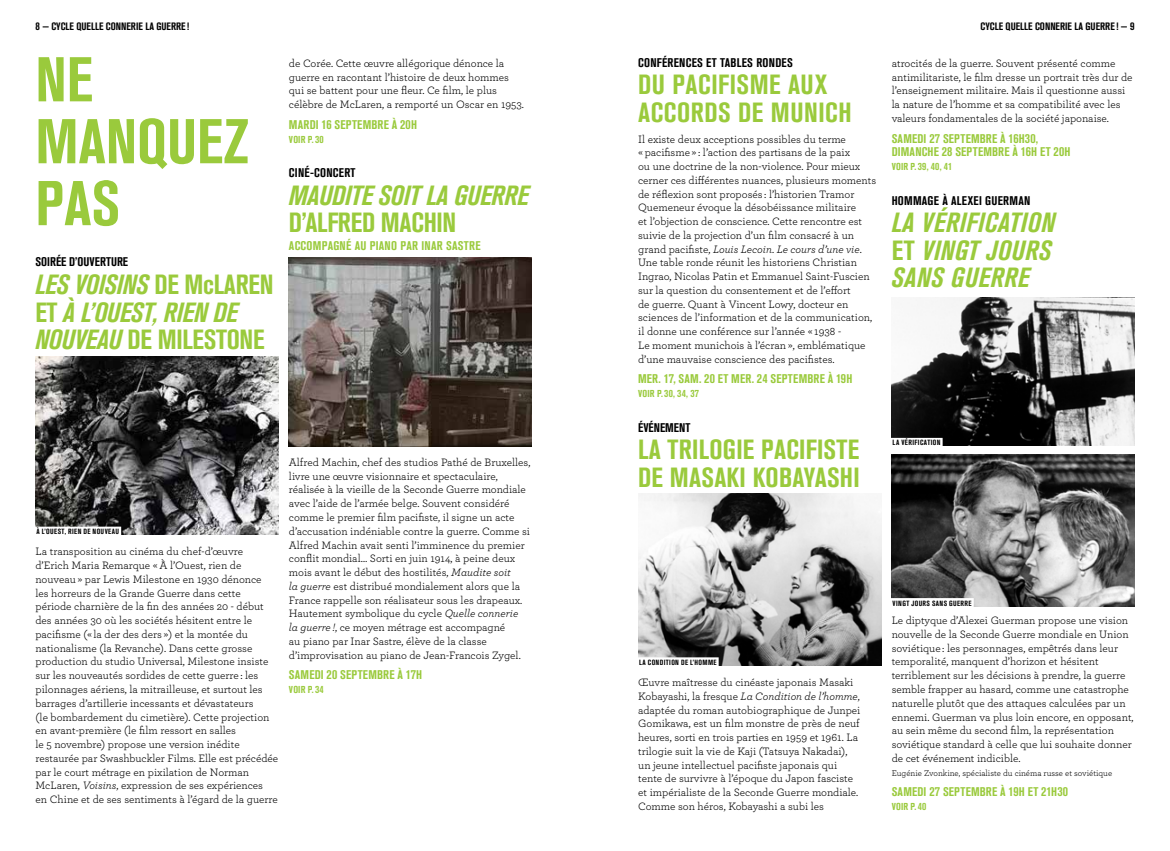
<style>
.page{position:relative;width:1170px;height:851px;background:#fff}
.page>*{position:absolute;margin:0;border:0;box-sizing:border-box;transform-origin:0 0}
.t1{font:700 condensed 62.5px/61.9px "Akzidenz Grotesk MG";color:#9aca3c}
.t2{font:italic 700 condensed 27.5px/27.5px "Akzidenz Grotesk BQ";letter-spacing:-.01em;color:#9aca3c}
.t3{font:700 condensed 27.5px/27.5px "Akzidenz Grotesk BQ";letter-spacing:.01em;color:#9aca3c}
.t4{font:italic 700 condensed 27.5px/27.5px "Akzidenz Grotesk BQ";letter-spacing:.02em;color:#9aca3c}
.t5{font:700 condensed 27.5px/27.5px "Akzidenz Grotesk MG";letter-spacing:.02em;color:#9aca3c}
.t6{font:700 condensed 27.5px "Akzidenz Grotesk BQ";letter-spacing:-.01em;color:#9aca3c}
.t7{font:700 condensed 12.5px/13.8px "Akzidenz Grotesk MG";letter-spacing:.02em;color:#9aca3c}
.t8{font:700 condensed 12.5px "Akzidenz Grotesk MG";letter-spacing:.02em;color:#000}
.t9{font:11.25px/13.8px "Archer";color:#000}
.t10{font:700 condensed 10.62px "Akzidenz Grotesk MG";color:#000}
.t11{font:700 condensed 10px "Akzidenz Grotesk MG";letter-spacing:.03em;color:#9aca3c}
.t12{font:8.75px "Archer";color:#000}
.t13{font:700 condensed 7.5px "Akzidenz Grotesk MG";letter-spacing:.05em;color:#000}
.s1{font-style:normal}
.s2{font-style:italic}
</style>
<div class="page">
<img style="left:35px;top:356px;width:243px;height:178px">
<img style="left:289px;top:257px;width:242px;height:189px">
<img style="left:638px;top:493px;width:243px;height:172px">
<img style="left:891px;top:298px;width:243px;height:147px">
<img style="left:891px;top:454px;width:243px;height:152px">
<div style="left:637px;top:657px;width:81px;height:10px;background:#fff"></div>
<div style="left:35px;top:526px;width:86px;height:10px;background:#fff"></div>
<div style="left:890px;top:438px;width:52px;height:10px;background:#fff"></div>
<div style="left:890px;top:598px;width:83px;height:10px;background:#fff"></div>
<p class="t10" style="left:35px;top:20px;width:155px">8 — CYCLE QUELLE CONN ERIE LA GUERRE !</p>
<p class="t10" style="left:980px;top:20px;width:155px">CYCLE QUELLE CONN ERIE LA GUERRE ! — 9</p>
<h1 class="t1" style="left:35px;top:49px;width:215px">NE<br>MANQUEZ<br>PAS</h1>
<p class="t8" style="left:35px;top:255px;width:66px">SOIRÉE D’OUVERTURE</p>
<h2 class="t2" style="left:35px;top:270px;width:239px">LES VOISINS <span class="s1">DE MCLARE N<br>ET</span> À L’OUEST, RIEN DE<br>NOUVEAU <span class="s1">DE MILESTO</span></h2>
<p class="t8" style="left:638px;top:55px;width:156px">CONFÉRENCES ET TABLES RONDES</p>
<h2 class="t5" style="left:638px;top:71px;width:200px">DU PACIFISME AUX<br>ACCORDS DE MUNICH</h2>
<p class="t9" style="left:638px;top:131px;width:239px">Il existe deux acceptions possibles du terme<br>« pacifisme » : l’action des partisans de la paix<br>ou une doctrine de la non-violence. Pour mieux cerner ces différentes nuances, plusieurs moments de réflexion sont proposés : l’historien Tramor Quemeneur évoque la désobéissance militaire<br>et l’objection de conscience. Cette rencontre est suivie de la projection d’un film consacré à un grand pacifiste, <span class="s2">Louis Lecoin</span>. <span class="s2">Le cours d’une vie</span>.<br>Une table ronde réunit les historiens Christian Ingrao, Nicolas Patin et Emmanuel Saint-Fuscien sur la question du consentement et de l’effort<br>de guerre. Quant à Vincent Lowy, docteur en sciences de l’information et de la communication, il donne une conférence sur l’année « 1938 -<br>Le moment munichois à l’écran », emblématique d’une mauvaise conscience des pacifistes.</p>
<p class="t7" style="left:638px;top:372px;width:214px">MER. 17, SAM. 20 ET MER. 24 SEPTEMBRE À 19H</p>
<p class="t11" style="left:638px;top:388px;width:62px">VOIR P.30, 34, 37</p>
<p class="t8" style="left:638px;top:420px;width:7px">ÉVÉN</p>
<p class="t8" style="left:660px;top:420px;width:32px">EMENT</p>
<h2 class="t3" style="left:638px;top:435px;width:222px">LA TRILOGIE PACIFI STE<br>DE MASAKI KOBAYASHI</h2>
<p class="t9" style="left:289px;top:56px;width:236px">de Corée. Cette œuvre allégorique dénonce la guerre en racontant l’histoire de deux hommes qui se battent pour une fleur. Ce film, le plus célèbre de McLaren, a remporté un Oscar en 1953.</p>
<p class="t7" style="left:289px;top:118px;width:130px">MARDI 16 SEPTEMBRE À 20H</p>
<p class="t11" style="left:289px;top:133px;width:36px">VOIR P.30</p>
<p class="t8" style="left:289px;top:165px;width:68px">CINÉ-CONCERT</p>
<h2 class="t2" style="left:289px;top:181px;width:32px">MAUDITE</h2>
<h2 class="t2" style="left:379px;top:181px;width:13px">SOIT</h2>
<h2 class="t2" style="left:426px;top:181px;width:55px">LA GUERRE</h2>
<h2 class="t6" style="left:289px;top:207px;width:169px">D’ALFRED MACHIN</h2>
<p class="t7" style="left:289px;top:238px;width:193px">ACCOMPAGNÉ AU PIANO PAR INAR SASTRE</p>
<p class="t9" style="left:891px;top:56px;width:242px">atrocités de la guerre. Souvent présenté comme antimilitariste, le film dresse un portrait très dur de l’enseignement militaire. Mais il questionne aussi la nature de l’homme et sa compatibilité avec les valeurs fondamentales de la société japonaise.</p>
<p class="t7" style="left:891px;top:131px;width:179px">SAMEDI 27 SEPTEMBRE À 16H30,<br>DIMANCHE 28 SEPTEMBRE À 16H ET 20H</p>
<p class="t11" style="left:891px;top:161px;width:62px">VOIR P.39, 40, 41</p>
<p class="t8" style="left:891px;top:193px;width:139px">HOMMAGE À ALEXEI GUERMAN</p>
<h2 class="t4" style="left:891px;top:209px;width:121px">LA VÉRIFICATION<br><span class="s1">ET</span> VINGT JOURS<br>SANS</h2>
<h2 class="t2" style="left:951px;top:264px;width:29px">GUERRE</h2>
<h2 class="t3" style="left:239px;top:325px;width:25px">NE</h2>
<p class="t13" style="left:892px;top:438px;width:49px">LA VÉRIFICATION</p>
<p class="t9" style="left:289px;top:454px;width:243px">Alfred Machin, chef des studios Pathé de Bruxelles, livre une œuvre visionnaire et spectaculaire, réalisée à la vieille de la Seconde Guerre mondiale avec l’aide de l’armée belge. Souvent considéré comme le premier film pacifiste, il signe un acte d’accusation indéniable contre la guerre. Comme si Alfred Machin avait senti l’imminence du premier conflit mondial… Sorti en juin 1914, à peine deux mois avant le début des hostilités, <span class="s2">Maudite soit<br>la guerre</span> est distribué mondialement alors que la France rappelle son réalisateur sous les drapeaux.<br>Hautement symbolique du cycle <span class="s2">Quelle connerie<br>la guerre !</span>, ce moyen métrage est accompagné<br>au piano par Inar Sastre, élève de la classe d’improvisation au piano de Jean-Francois Zygel.</p>
<p class="t7" style="left:289px;top:668px;width:133px">SAMEDI 20 SEPTEMBRE À 17H</p>
<p class="t11" style="left:289px;top:683px;width:36px">VOIR P.34</p>
<p class="t13" style="left:36px;top:527px;width:84px">À L’OUEST, RIEN DE NOUVEAU</p>
<p class="t9" style="left:35px;top:544px;width:244px">La transposition au cinéma du chef-d’œuvre d’Erich Maria Remarque « À l’Ouest, rien de nouveau » par Lewis Milestone en 1930 dénonce<br>les horreurs de la Grande Guerre dans cette période charnière de la fin des années 20 - début des années 30 où les sociétés hésitent entre le pacifisme (« la der des ders ») et la montée du nationalisme (la Revanche). Dans cette grosse production du studio Universal, Milestone insiste sur les nouveautés sordides de cette guerre : les pilonnages aériens, la mitrailleuse, et surtout les barrages d’artillerie incessants et dévastateurs<br>(le bombardement du cimetière). Cette projection en avant-première (le film ressort en salles<br>le 5 novembre) propose une version inédite restaurée par Swashbuckler Films. Elle est précédée par le court métrage en pixilation de Norman McLaren, <span class="s2">Voisins</span>, expression de ses expériences<br>en Chine et de ses sentiments à l’égard de la guerre</p>
<p class="t13" style="left:892px;top:598px;width:81px">VINGT JOURS SANS GUERRE</p>
<p class="t9" style="left:891px;top:613px;width:243px">Le diptyque d’Alexei Guerman propose une vision nouvelle de la Seconde Guerre mondiale en Union soviétique : les personnages, empêtrés dans leur temporalité, manquent d’horizon et hésitent terriblement sur les décisions à prendre, la guerre semble frapper au hasard, comme une catastrophe naturelle plutôt que des attaques calculées par un ennemi. Guerman va plus loin encore, en opposant, au sein même du second film, la représentation soviétique standard à celle que lui souhaite donner de cet événement indicible.</p>
<p class="t12" style="left:891px;top:766px;width:222px">Eugénie Zvonkine, spécialiste du cinéma russe et soviétique</p>
<p class="t7" style="left:891px;top:784px;width:178px">SAMEDI 27 SEPTEMBRE À 19H ET 21H30</p>
<p class="t11" style="left:891px;top:800px;width:36px">VOIR P.40</p>
<p class="t13" style="left:639px;top:658px;width:79px">LA CONDITION DE L’HOMME</p>
<p class="t9" style="left:638px;top:674px;width:224px">Œuvre maîtresse du cinéaste japonais Masaki Kobayashi, la fresque <span class="s2">La Condition de l’homme</span>, adaptée du roman autobiographique de Junpei Gomikawa, est un film monstre de près de neuf heures, sorti en trois parties en 1959 et 1961. La trilogie suit la vie de Kaji (Tatsuya Nakadai), un jeune intellectuel pacifiste japonais qui tente de survivre à l’époque du Japon fasciste et impérialiste de la Seconde Guerre mondiale.<br>Comme son héros, Kobayashi a subi les</p>
</div>
